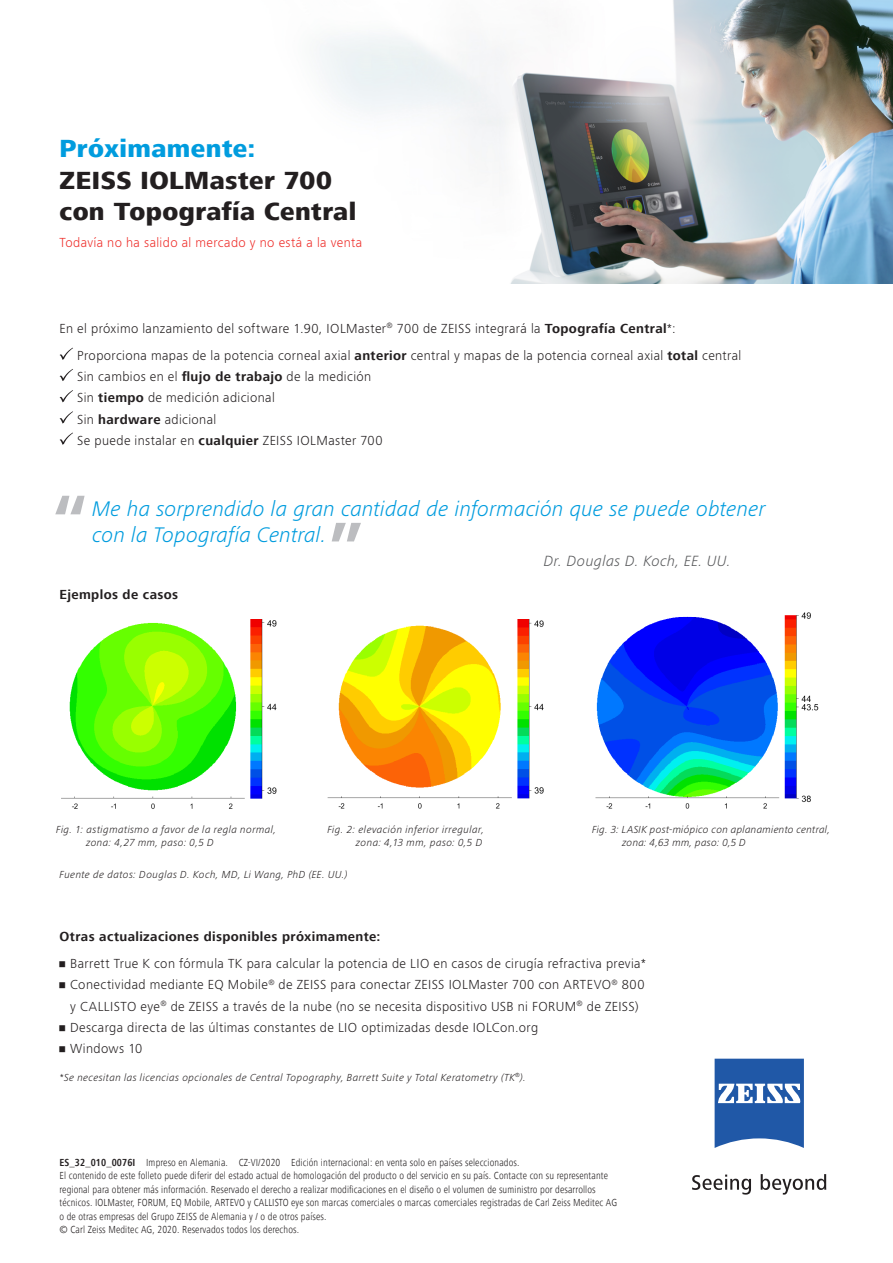
<style>
.page{position:relative;width:893px;height:1263px;background:#fff}
.page>*{position:absolute;margin:0;border:0;box-sizing:border-box;transform-origin:0 0}
.t1{font:800 25.5px/31.5px "ZEISS Frutiger Next W1 G";letter-spacing:.015em;color:#231f20}
.t2{font:800 25.5px "ZEISS Frutiger Next W1 G";letter-spacing:.015em;color:#009cde}
.t3{font:italic 300 21.75px/26.1px "ZEISS Frutiger Next W1 G";letter-spacing:.005em;color:#009cde}
.t4{font:italic 300 15.15px "ZEISS Frutiger Next W1 G";letter-spacing:.025em;color:#57585a}
.t5{font:300 13.5px/21.3px "ZEISS Frutiger Next W1 G";letter-spacing:.03em;color:#231f20}
.t6{font:700 13.5px "ZEISS Frutiger Next W1 G";letter-spacing:.03em;color:#231f20}
.t7{font:300 13.5px "ZEISS Frutiger Next W1 G";letter-spacing:.03em;color:#ee2d29}
.t8{font:300 condensed 10.5px/13.5px "ZEISS Frutiger Next W1 G";letter-spacing:.01em;color:#231f20}
.t9{font:italic 300 10.5px/13.5px "ZEISS Frutiger Next W1 G";letter-spacing:.035em;color:#231f20}
.s1{font-weight:700}
</style>
<div class="page">
<svg style="left:715px;top:1059px;width:89px;height:89px"></svg>
<svg style="left:692px;top:1174px;width:59px;height:20px"></svg>
<svg style="left:761px;top:1174px;width:65px;height:20px"></svg>
<img style="left:318px;top:0;width:575px;height:283px">
<svg style="left:55px;top:496px;width:30px;height:18px"></svg>
<svg style="left:332px;top:523px;width:29px;height:18px"></svg>
<svg style="left:60px;top:348px;width:13px;height:12px"></svg>
<svg style="left:60px;top:369px;width:13px;height:12px"></svg>
<svg style="left:60px;top:390px;width:13px;height:12px"></svg>
<svg style="left:60px;top:411px;width:13px;height:13px"></svg>
<svg style="left:60px;top:432px;width:13px;height:13px"></svg>
<img style="left:61px;top:619px;width:216px;height:190px">
<img style="left:327px;top:619px;width:217px;height:190px">
<img style="left:595px;top:612px;width:224px;height:197px">
<h1 class="t2" style="left:60px;top:134px;width:197px">Próximamente:</h1>
<h1 class="t1" style="left:60px;top:165px;width:298px">ZEISS IOLMaster 700 con Topografía Central</h1>
<p class="t7" style="left:60px;top:233px;width:304px">Todavía no ha salido al mercado y no está a la venta</p>
<p class="t5" style="left:77px;top:314px;width:666px;line-height:27px;text-indent:-18px">En el próximo lanzamiento del software 1.90, IOLMaster<sup>®</sup> 700 de ZEISS integrará la <span class="s1">Topografía Central</span>*:<br>Proporciona mapas de la potencia corneal axial <span class="s1">anterior</span> central y mapas de la potencia corneal axial <span class="s1">total</span> central</p>
<p class="t5" style="left:77px;top:365px;width:307px">Sin cambios en el <span class="s1">flujo de trabajo</span> de la medición Sin <span class="s1">tiempo</span> de medición adicional<br>Sin <span class="s1">hardware</span> adicional<br>Se puede instalar en <span class="s1">cualquier</span> ZEISS IOLMaster 700</p>
<h2 class="t3" style="left:92px;top:495px;width:675px">Me ha sorprendido la gran cantidad de información que se puede obtener con la Topografía Central.</h2>
<p class="t4" style="left:544px;top:550px;width:189px">Dr. Douglas D. Koch, EE. UU.</p>
<p class="t6" style="left:60px;top:586px;width:120px">Ejemplos de casos</p>
<p class="t9" style="left:86px;top:822px;width:192px;text-indent:-30px">Fig. 1: astigmatismo a favor de la regla normal, zona: 4,27 mm, paso: 0,5 D</p>
<p class="t9" style="left:60px;top:867px;width:290px">Fuente de datos: Douglas D. Koch, MD, Li Wang, PhD (EE. UU.)</p>
<p class="t9" style="left:327px;top:822px;width:158px;text-align:right">Fig. 2: elevación inferior irregular, zona: 4,13 mm, paso: 0,5 D</p>
<p class="t9" style="left:622px;top:822px;width:210px;text-indent:-30px">Fig. 3: LASIK post-miópico con aplanamiento central, zona: 4,63 mm, paso: 0,5 D</p>
<p class="t6" style="left:60px;top:929px;width:323px">Otras actualizaciones disponibles próximamente:</p>
<p class="t5" style="left:60px;top:952px;width:588px">• Barrett True K con fórmula TK para calcular la potencia de LIO en casos de cirugía refractiva previa*</p>
<p class="t5" style="left:60px;top:974px;width:586px;text-align:center">• Conectividad mediante EQ Mobile<sup>®</sup> de ZEISS para conectar ZEISS IOLMaster 700 con ARTEVO<sup>®</sup> 800 y CALLISTO eye<sup>®</sup> de ZEISS a través de la nube (no se necesita dispositivo USB ni FORUM<sup>®</sup> de ZEISS)</p>
<p class="t5" style="left:60px;top:1016px;width:480px">• Descarga directa de las últimas constantes de LIO optimizadas desde IOLCon.org</p>
<p class="t5" style="left:60px;top:1037px;width:84px">• Windows 10</p>
<p class="t9" style="left:60px;top:1070px;width:468px">*Se necesitan las licencias opcionales de Central Topography, Barrett Suite y Total Keratometry (TK<sup>®</sup>).</p>
<p class="t8" style="left:60px;top:1155px;width:559px"><span class="s1">ES_32_010_0076I</span> Impreso en Alemania. CZ-VI/2020 Edición internacional: en venta solo en países seleccionados.<br>El contenido de este folleto puede diferir del estado actual de homologación del producto o del servicio en su país. Contacte con su representante regional para obtener más información. Reservado el derecho a realizar modificaciones en el diseño o el volumen de suministro por desarrollos técnicos. IOLMaster, FORUM, EQ Mobile, ARTEVO y CALLISTO eye son marcas comerciales o marcas comerciales registradas de Carl Zeiss Meditec AG o de otras empresas del Grupo ZEISS de Alemania y / o de otros países.<br>© Carl Zeiss Meditec AG, 2020. Reservados todos los derechos.</p>
</div>
